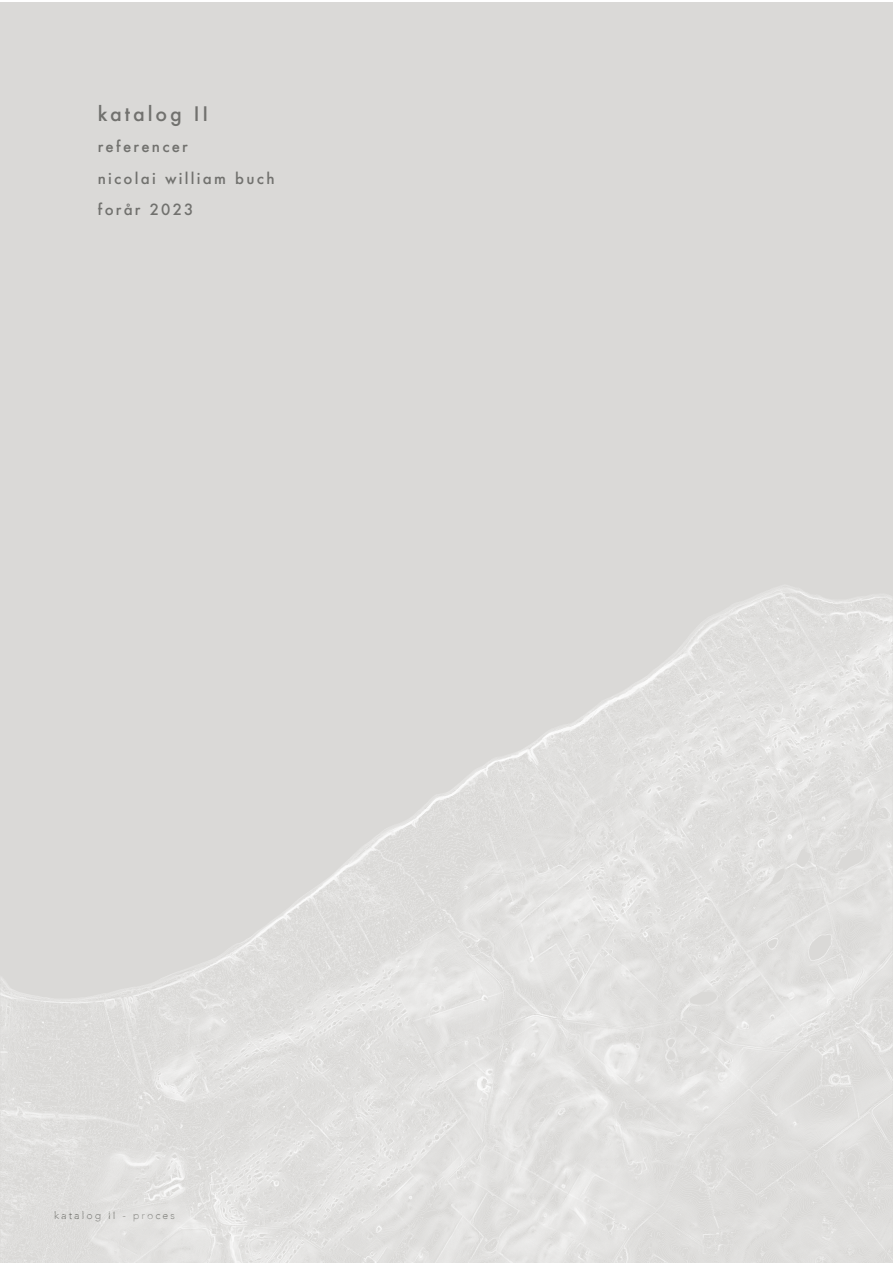
<style>
.page{position:relative;width:893px;height:1263px;background:#fff}
.page>*{position:absolute;margin:0;border:0;box-sizing:border-box;transform-origin:0 0}
.t1{font:500 19.5px "Futura";letter-spacing:.15em;color:#71716e}
.t2{font:500 15px "Futura";letter-spacing:.15em;color:#71716e}
.t3{font:300 10.5px "Avenir";letter-spacing:.2em;color:#70706d}
</style>
<div class="page">
<div style="left:0;top:2px;width:893px;height:1261px;background:#dad9d7"></div>
<img style="left:0;top:587px;width:893px;height:676px">
<p class="t1" style="left:98px;top:100px;width:112px">katalog II</p>
<p class="t2" style="left:98px;top:136px;width:92px">referencer</p>
<p class="t2" style="left:98px;top:168px;width:178px">nicolai william buch</p>
<p class="t2" style="left:98px;top:199px;width:97px">forår 2023</p>
<p class="t3" style="left:54px;top:1210px;width:122px">katalog II - proces</p>
</div>
